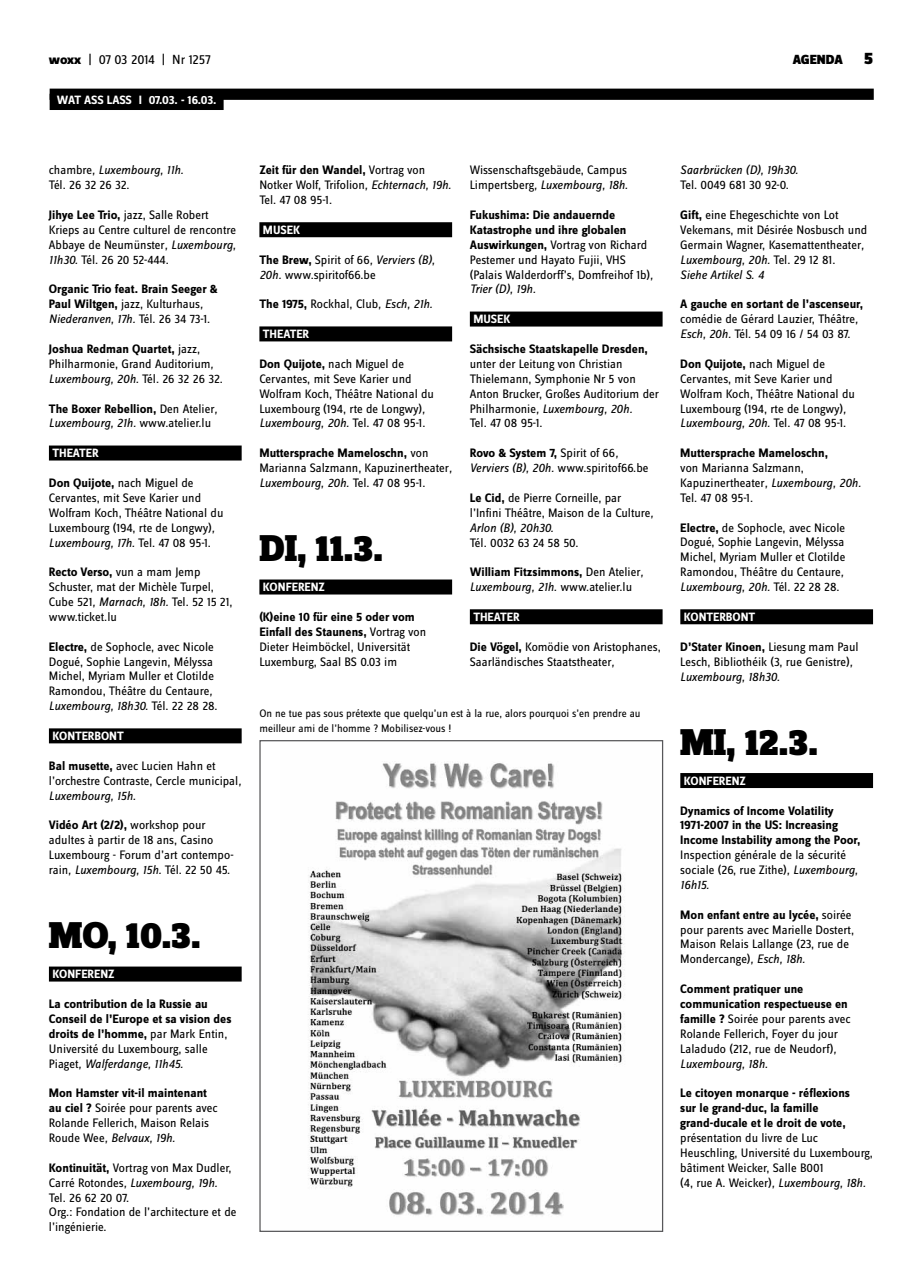
<style>
.page{position:relative;width:922px;height:1276px;background:#fff}
.page>*{position:absolute;margin:0;border:0;box-sizing:border-box;transform-origin:0 0}
.t1{font:900 38.75px "Zine Slab Dis";letter-spacing:-.005em;color:#000}
.t2{font:13.75px "Zine Sans Dis";letter-spacing:-.01em;color:#000}
.t3{font:900 13.75px "Zine Sans Dis";color:#000}
.t4{font:12.75px/14.9px "Zine Sans Dis";color:#000}
.t5{font:700 12.75px/14.9px "Zine Sans Dis";color:#000}
.t6{font:italic 12.75px "Zine Sans Dis";color:#000}
.t7{font:700 12.5px "Zine Sans Dis";color:#fff}
.t8{font:11.25px/14.9px "Zine Sans Dis";color:#000}
.s1{font-weight:800}
.s2{font-size:17.5px}
.s3{font-style:italic}
.s4{font-weight:700}
.s5{font-weight:400}
.s6{font-weight:400;font-style:italic}
</style>
<div class="page">
<div style="left:50px;top:89px;width:823px;height:11px;background:#000"></div>
<div style="left:50px;top:94px;width:173px;height:16px;background:#000"></div>
<div style="left:680px;top:609px;width:192px;height:15px;background:#000"></div>
<div style="left:680px;top:773px;width:192px;height:15px;background:#000"></div>
<div style="left:469px;top:311px;width:193px;height:15px;background:#000"></div>
<div style="left:469px;top:609px;width:193px;height:15px;background:#000"></div>
<div style="left:49px;top:445px;width:192px;height:15px;background:#000"></div>
<div style="left:49px;top:728px;width:192px;height:15px;background:#000"></div>
<div style="left:49px;top:966px;width:192px;height:15px;background:#000"></div>
<div style="left:259px;top:222px;width:193px;height:15px;background:#000"></div>
<div style="left:259px;top:326px;width:193px;height:15px;background:#000"></div>
<div style="left:259px;top:579px;width:193px;height:15px;background:#000"></div>
<img style="left:308px;top:763px;width:317px;height:453px">
<p class="t2" style="left:49px;top:53px;width:163px"><span class="s1">woxx</span> | 07 03 2014 | Nr 1257</p>
<p class="t3" style="left:792px;top:53px;width:82px">AGENDA <span class="s2">5</span></p>
<p class="t7" style="left:57px;top:93px;width:69px">WAT ASS LASSI</p>
<p class="t7" style="left:149px;top:93px;width:69px">07.03. - 16.03.</p>
<p class="t4" style="left:49px;top:163px;width:136px">chambre<span class="s3">, Luxembourg, 11h.<br></span>Tél. 26 32 26 32.</p>
<p class="t4" style="left:49px;top:208px;width:189px"><span class="s4">Jihye Lee Trio,</span> jazz, Salle Robert Krieps au Centre culturel de rencontre Abbaye de Neumünster<span class="s3">, Luxembourg, 11h30.</span> Tél. 26 20 52-444.</p>
<p class="t5" style="left:49px;top:282px;width:170px">Organic Trio feat. Brain Seeger &amp;<br>Paul Wiltgen, <span class="s5">jazz, Kulturhaus</span><span class="s6">,<br>Niederanven, 17h.</span> <span class="s5">Tél. 26 34 73-1.</span></p>
<p class="t4" style="left:49px;top:342px;width:175px"><span class="s4">Joshua Redman Quartet,</span> jazz,<br>Philharmonie, Grand Auditorium<span class="s3">,<br>Luxembourg, 20h.</span> Tél. 26 32 26 32.</p>
<p class="t4" style="left:49px;top:401px;width:170px"><span class="s4">The Boxer Rebellion,</span> Den Atelier<span class="s3">,<br>Luxembourg, 21h.</span> www.atelier.lu</p>
<p class="t7" style="left:52px;top:446px;width:46px">th eater</p>
<p class="t4" style="left:49px;top:476px;width:176px"><span class="s4">Don Quijote,</span> nach Miguel de<br>Cervantes, mit Seve Karier und<br>Wolfram Koch, Théâtre National du<br>Luxembourg (194, rte de Longwy)<span class="s3">,<br>Luxembourg, 17h.</span> Tel. 47 08 95-1.</p>
<p class="t4" style="left:49px;top:565px;width:185px"><span class="s4">Recto Verso,</span> vun a mam Jemp<br>Schuster, mat der Michèle Turpel,<br>Cube 521<span class="s3">, Marnach, 18h.</span> Tel. 52 15 21, www.ticket.lu</p>
<p class="t4" style="left:49px;top:639px;width:170px"><span class="s4">Electre,</span> de Sophocle, avec Nicole Dogué, Sophie Langevin, Mélyssa Michel, Myriam Muller et Clotilde Ramondou, Théâtre du Centaure<span class="s3">, Luxembourg, 18h30.</span> Tél. 22 28 28.</p>
<p class="t7" style="left:52px;top:729px;width:70px">konterbont</p>
<p class="t4" style="left:49px;top:759px;width:194px"><span class="s4">Bal musette,</span> avec Lucien Hahn et l’orchestre Contraste, Cercle municipal<span class="s3">,<br>Luxembourg, 15h.</span></p>
<p class="t4" style="left:49px;top:818px;width:186px"><span class="s4">Vidéo Art (2/2),</span> workshop pour adultes à partir de 18 ans, Casino Luxembourg - Forum d’art contempo&shy;rain<span class="s3">, Luxembourg, 15h.</span> Tél. 22 50 45.</p>
<h1 class="t1" style="left:49px;top:915px;width:153px">MO, 10.3.</h1>
<p class="t7" style="left:52px;top:967px;width:64px">konferenz</p>
<p class="t5" style="left:49px;top:997px;width:184px">La contribution de la Russie au<br>Conseil de l’Europe et sa vision des droits de l’homme, <span class="s5">par Mark Entin,<br>Université du Luxembourg, salle<br>Piaget</span><span class="s6">, Walferdange, 11h45.</span></p>
<p class="t4" style="left:49px;top:1086px;width:170px"><span class="s4">Mon Hamster vit-il maintenant au ciel ?</span> Soirée pour parents avec<br>Rolande Fellerich, Maison Relais<br>Roude Wee<span class="s3">, Belvaux, 19h.</span></p>
<p class="t4" style="left:49px;top:1160px;width:189px"><span class="s4">Kontinuität,</span> Vortrag von Max Dudler,<br>Carré Rotondes<span class="s3">, Luxembourg, 19h.<br></span>Tel. 26 62 20 07.<br>Org.: Fondation de l’architecture et de l’ingénierie.</p>
<p class="t4" style="left:259px;top:163px;width:193px"><span class="s4">Zeit für den Wandel,</span> Vortrag von<br>Notker Wolf, Trifolion<span class="s3">, Echternach, 19h.<br></span>Tel. 47 08 95-1.</p>
<p class="t7" style="left:263px;top:223px;width:39px">musek</p>
<p class="t4" style="left:259px;top:253px;width:177px"><span class="s4">The Brew,</span> Spirit of 66<span class="s3">, Verviers (B),<br>20h.</span> www.spiritof66.be</p>
<p class="t4" style="left:259px;top:297px;width:175px"><span class="s4">The 1975,</span> Rockhal, Club<span class="s3">, Esch, 21h.</span></p>
<p class="t7" style="left:263px;top:327px;width:46px">th eater</p>
<p class="t4" style="left:259px;top:357px;width:176px"><span class="s4">Don Quijote,</span> nach Miguel de<br>Cervantes, mit Seve Karier und<br>Wolfram Koch, Théâtre National du<br>Luxembourg (194, rte de Longwy)<span class="s3">,<br>Luxembourg, 20h.</span> Tel. 47 08 95-1.</p>
<p class="t4" style="left:259px;top:446px;width:194px"><span class="s4">Muttersprache Mameloschn,</span> von<br>Marianna Salzmann, Kapuzinertheater<span class="s3">,<br>Luxembourg, 20h.</span> Tel. 47 08 95-1.</p>
<h1 class="t1" style="left:259px;top:528px;width:125px">DI, 11.3.</h1>
<p class="t7" style="left:263px;top:580px;width:64px">konferenz</p>
<p class="t4" style="left:259px;top:610px;width:168px"><span class="s4">(K)eine 10 für eine 5 oder vom<br>Einfall des Staunens,</span> Vortrag von<br>Dieter Heimböckel, Universität<br>Luxemburg, Saal BS 0.03 im</p>
<p class="t4" style="left:469px;top:163px;width:160px">Wissenschaftsgebäude, Campus<br>Limpertsberg<span class="s3">, Luxembourg, 18h.</span></p>
<p class="t4" style="left:469px;top:208px;width:185px"><span class="s4">Fukushima: Die andauernde<br>Katastrophe und ihre globalen<br>Auswirkungen,</span> Vortrag von Richard<br>Pestemer und Hayato Fujii, VHS (Palais Walderdorff’s, Domfreihof 1b)<span class="s3">,<br>Trier (D), 19h.</span></p>
<p class="t7" style="left:473px;top:312px;width:39px">musek</p>
<p class="t5" style="left:469px;top:342px;width:179px">Sächsische Staatskapelle Dresden,</p>
<p class="t4" style="left:469px;top:357px;width:191px">unter der Leitung von Christian<br>Thielemann, Symphonie Nr 5 von<br>Anton Brucker, Großes Auditorium der<br>Philharmonie<span class="s3">, Luxembourg, 20h.<br></span>Tel. 47 08 95-1.</p>
<p class="t4" style="left:469px;top:446px;width:180px"><span class="s4">Rovo &amp; System 7,</span> Spirit of 66<span class="s3">,<br>Verviers (B), 20h.</span> www.spiritof66.be</p>
<p class="t4" style="left:470px;top:491px;width:185px"><span class="s4">Le Cid,</span> de Pierre Corneille, par l’Infini Théâtre, Maison de la Culture<span class="s3">,<br>Arlon (B), 20h30.</span></p>
<p class="t4" style="left:470px;top:535px;width:110px">Tél. 0032 63 24 58 50.</p>
<p class="t4" style="left:470px;top:565px;width:175px"><span class="s4">William Fitzsimmons,</span> Den Atelier<span class="s3">,<br>Luxembourg, 21h.</span> www.atelier.lu</p>
<p class="t7" style="left:473px;top:610px;width:46px">th eater</p>
<p class="t4" style="left:469px;top:639px;width:192px"><span class="s4">Die Vögel,</span> Komödie von Aristophanes,<br>Saarländisches Staatstheater<span class="s3">,</span></p>
<p class="t8" style="left:259px;top:706px;width:382px">On ne tue pas sous prétexte que quelqu’un est à la rue, alors pourquoi s’en prendre au meilleur ami de l’homme ? Mobilisez-vous !</p>
<p class="t6" style="left:680px;top:163px;width:119px">Saarbrücken (D), 19h30.</p>
<p class="t4" style="left:680px;top:178px;width:110px">Tel. 0049 681 30 92-0.</p>
<p class="t4" style="left:680px;top:208px;width:188px"><span class="s4">Gift,</span> eine Ehegeschichte von Lot<br>Vekemans, mit Désirée Nosbusch und<br>Germain Wagner, Kasemattentheater<span class="s3">,<br>Luxembourg, 20h.</span> Tel. 29 12 81.<br><span class="s3">Siehe Artikel S. 4</span></p>
<p class="t4" style="left:680px;top:297px;width:184px"><span class="s4">A gauche en sortant de l’ascenseur, </span>comédie de Gérard Lauzier, Théâtre<span class="s3">,<br>Esch, 20h.</span> Tél. 54 09 16 / 54 03 87.</p>
<p class="t4" style="left:680px;top:357px;width:176px"><span class="s4">Don Quijote,</span> nach Miguel de<br>Cervantes, mit Seve Karier und<br>Wolfram Koch, Théâtre National du<br>Luxembourg (194, rte de Longwy)<span class="s3">,<br>Luxembourg, 20h.</span> Tel. 47 08 95-1.</p>
<p class="t5" style="left:680px;top:446px;width:149px">Muttersprache Mameloschn,</p>
<p class="t4" style="left:680px;top:461px;width:182px">von Marianna Salzmann,<br>Kapuzinertheater<span class="s3">, Luxembourg, 20h.<br></span>Tel. 47 08 95-1.</p>
<p class="t4" style="left:680px;top:520px;width:166px"><span class="s4">Electre,</span> de Sophocle, avec Nicole<br>Dogué, Sophie Langevin, Mélyssa<br>Michel, Myriam Muller et Clotilde<br>Ramondou, Théâtre du Centaure<span class="s3">,<br>Luxembourg, 20h.</span> Tél. 22 28 28.</p>
<p class="t7" style="left:683px;top:610px;width:70px">konterbont</p>
<p class="t4" style="left:680px;top:639px;width:180px"><span class="s4">D’Stater Kinoen,</span> Liesung mam Paul<br>Lesch, Bibliothéik (3, rue Genistre)<span class="s3">,<br>Luxembourg, 18h30.</span></p>
<h1 class="t1" style="left:680px;top:721px;width:139px">MI, 12.3.</h1>
<p class="t7" style="left:683px;top:774px;width:64px">konferenz</p>
<p class="t5" style="left:680px;top:803px;width:182px">Dynamics of Income Volatility<br>1971-2007 in the US: Increasing<br>Income Instability among the Poor,</p>
<p class="t4" style="left:680px;top:848px;width:179px">Inspection générale de la sécurité sociale (26, rue Zithe)<span class="s3">, Luxembourg,<br>16h15.</span></p>
<p class="t4" style="left:680px;top:907px;width:175px"><span class="s4">Mon enfant entre au lycée,</span> soirée pour parents avec Marielle Dostert,<br>Maison Relais Lallange (23, rue de<br>Mondercange)<span class="s3">, Esch, 18h.</span></p>
<p class="t4" style="left:680px;top:982px;width:172px"><span class="s4">Comment pratiquer une communication respectueuse en famille ?</span> Soirée pour parents avec<br>Rolande Fellerich, Foyer du jour<br>Laladudo (212, rue de Neudorf)<span class="s3">,<br>Luxembourg, 18h.</span></p>
<p class="t5" style="left:680px;top:1086px;width:171px">Le citoyen monarque - réflexions sur le grand-duc, la famille grand-ducale et le droit de vote,</p>
<p class="t4" style="left:680px;top:1131px;width:194px">présentation du livre de Luc Heuschling, Université du Luxembourg, bâtiment Weicker, Salle B001<br>(4, rue A. Weicker)<span class="s3">, Luxembourg, 18h.</span></p>
</div>
